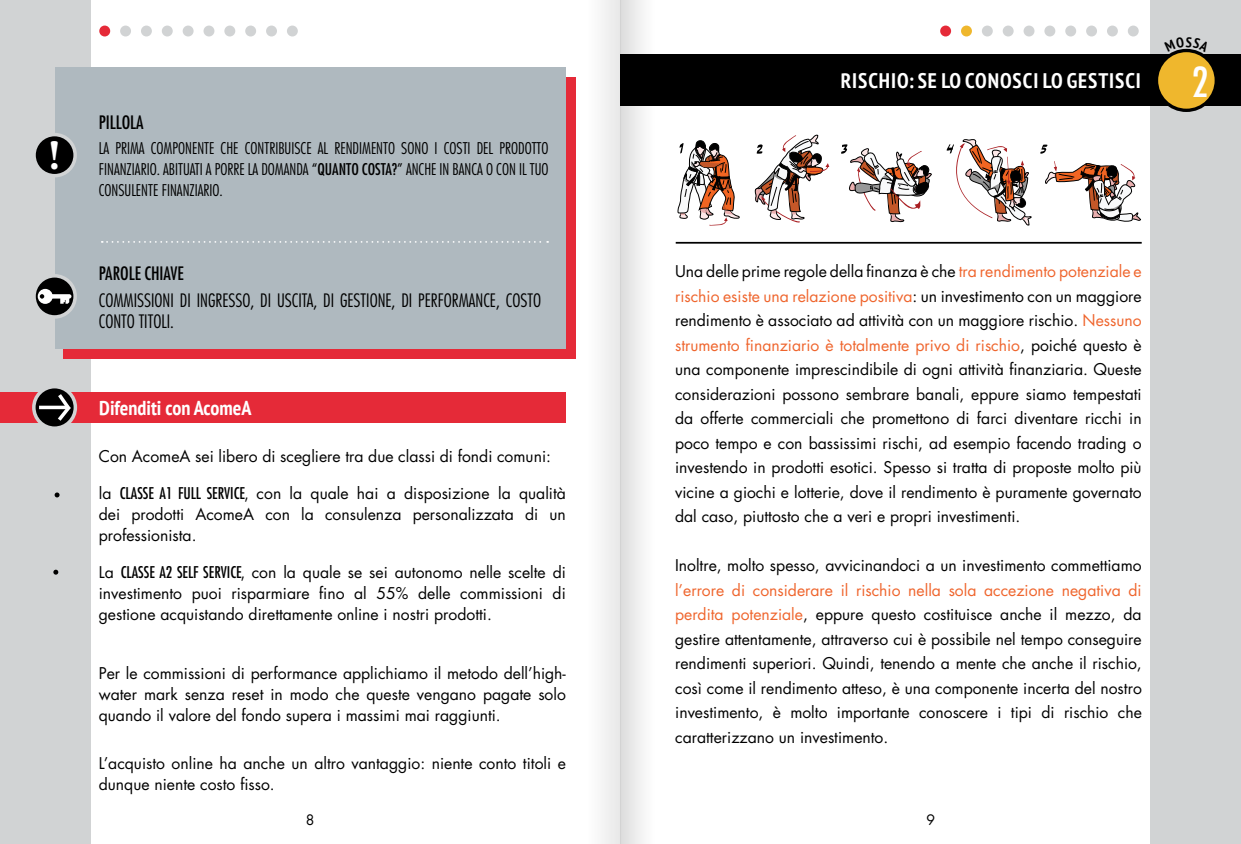
<style>
.page{position:relative;width:1241px;height:844px;background:#fff}
.page>*{position:absolute;margin:0;border:0;box-sizing:border-box;transform-origin:0 0}
.t1{font:700 42px "Minion Pro";color:#fff}
.t2{font:condensed 40.25px "Futura LT";color:#fff}
.t3{font:700 condensed 21px "PT Sans";letter-spacing:.045em;color:#fff}
.t4{font:700 condensed 20.12px "PT Sans";color:#fff}
.t5{font:300 condensed 18.03px "Futura LT";color:#000}
.t6{font:condensed 18.03px "Futura LT";color:#000}
.t7{font:15.75px/24.5px "Futura LT";color:#000;text-align:justify}
.t8{font:300 condensed 15.75px/21px "Futura LT";color:#000}
.t9{font:condensed 15.75px "Futura LT";color:#000}
.t10{font:14px "Futura LT";color:#000}
.s1{font-weight:400}
.s2{font-stretch:normal}
.s3{font-stretch:condensed}
.s4{color:#ef652d}
</style>
<div class="page">
<img style="left:549px;top:0;width:127px;height:843px">
<div style="left:0;top:0;width:91px;height:843px;background:#d1d3d4"></div>
<div style="left:1150px;top:0;width:90px;height:843px;background:#d1d3d4"></div>
<div style="left:63px;top:77px;width:512px;height:281px;background:#e52a38"></div>
<div style="left:55px;top:67px;width:511px;height:282px;background:#afb9bf"></div>
<div style="left:34px;top:134px;width:41px;height:42px;background:#000;border-radius:50%"></div>
<div style="left:32px;top:133px;width:45px;height:44px;border:4px solid #d1d3d4;border-radius:50%"></div>
<svg style="left:34px;top:276px;width:41px;height:41px"></svg>
<div style="left:32px;top:274px;width:45px;height:44px;border:4px solid #d1d3d4;border-radius:50%"></div>
<svg style="left:60px;top:298px;width:9px;height:5px"></svg>
<svg style="left:49px;top:294px;width:22px;height:4px"></svg>
<svg style="left:38px;top:289px;width:15px;height:15px"></svg>
<svg style="left:102px;top:241px;width:446px;height:2px"></svg>
<div style="left:0;top:392px;width:566px;height:30px;background:#e52a38"></div>
<div style="left:34px;top:386px;width:41px;height:42px;background:#000;border-radius:50%"></div>
<div style="left:32px;top:385px;width:45px;height:45px;border:4px solid #d1d3d4;border-radius:50%"></div>
<svg style="left:54px;top:390px;width:20px;height:34px"></svg>
<svg style="left:39px;top:405px;width:29px;height:4px"></svg>
<svg style="left:55px;top:492px;width:5px;height:5px"></svg>
<svg style="left:53px;top:569px;width:5px;height:5px"></svg>
<div style="left:99px;top:26px;width:11px;height:10px;background:#e52a38;border-radius:50%"></div>
<div style="left:120px;top:26px;width:11px;height:10px;background:#d1d3d4;border-radius:50%"></div>
<div style="left:141px;top:26px;width:11px;height:10px;background:#d1d3d4;border-radius:50%"></div>
<div style="left:162px;top:26px;width:11px;height:10px;background:#d1d3d4;border-radius:50%"></div>
<div style="left:183px;top:26px;width:10px;height:10px;background:#d1d3d4;border-radius:50%"></div>
<div style="left:203px;top:26px;width:11px;height:10px;background:#d1d3d4;border-radius:50%"></div>
<div style="left:224px;top:26px;width:11px;height:10px;background:#d1d3d4;border-radius:50%"></div>
<div style="left:245px;top:26px;width:11px;height:10px;background:#d1d3d4;border-radius:50%"></div>
<div style="left:266px;top:26px;width:11px;height:10px;background:#d1d3d4;border-radius:50%"></div>
<div style="left:287px;top:26px;width:11px;height:10px;background:#d1d3d4;border-radius:50%"></div>
<hr style="left:675px;top:242px;width:466px;height:1px;background:#000">
<div style="left:940px;top:26px;width:10px;height:10px;background:#e52a38;border-radius:50%"></div>
<div style="left:960px;top:26px;width:11px;height:10px;background:#efb72d;border-radius:50%"></div>
<div style="left:981px;top:26px;width:11px;height:10px;background:#d1d3d4;border-radius:50%"></div>
<div style="left:1002px;top:26px;width:11px;height:10px;background:#d1d3d4;border-radius:50%"></div>
<div style="left:1023px;top:26px;width:11px;height:10px;background:#d1d3d4;border-radius:50%"></div>
<div style="left:1044px;top:26px;width:11px;height:10px;background:#d1d3d4;border-radius:50%"></div>
<div style="left:1065px;top:26px;width:10px;height:10px;background:#d1d3d4;border-radius:50%"></div>
<div style="left:1085px;top:26px;width:11px;height:10px;background:#d1d3d4;border-radius:50%"></div>
<div style="left:1106px;top:26px;width:11px;height:10px;background:#d1d3d4;border-radius:50%"></div>
<div style="left:1127px;top:26px;width:11px;height:10px;background:#d1d3d4;border-radius:50%"></div>
<div style="left:620px;top:55px;width:620px;height:51px;background:#000"></div>
<div style="left:1156px;top:50px;width:59px;height:60px;background:#efb72d;border-radius:50%"></div>
<div style="left:1154px;top:49px;width:63px;height:63px;border:3px solid #000;border-radius:50%"></div>
<svg style="left:1040px;top:144px;width:7px;height:10px"></svg>
<svg style="left:755px;top:135px;width:74px;height:88px"></svg>
<svg style="left:841px;top:144px;width:90px;height:78px"></svg>
<svg style="left:946px;top:139px;width:85px;height:86px"></svg>
<svg style="left:1045px;top:161px;width:95px;height:61px"></svg>
<svg style="left:677px;top:140px;width:62px;height:85px"></svg>
<svg style="left:1173px;top:48px;width:27px;height:4px"></svg>
<h1 class="t1" style="left:49px;top:126px;width:13px">!</h1>
<p class="t6" style="left:99px;top:111px;width:46px">PILLOLA</p>
<p class="t8" style="left:99px;top:137px;width:451px">LA PRIMA COMPONENTE CHE CONTRIBUISCE AL RENDIMENTO SONO I COSTI DEL PRODOTTO<br>FINANZIARIO. ABITUATI A PORRE LA DOMANDA “<span class="s1">QUANTO</span></p>
<p class="t9" style="left:362px;top:159px;width:7px">COSTA</p>
<p class="t8" style="left:392px;top:158px;width:158px"><span class="s1">?</span>” ANCHE IN BANCA O CON IL TUO</p>
<p class="t8" style="left:99px;top:179px;width:126px">CONSULENTE FINANZIARIO.</p>
<p class="t6" style="left:99px;top:262px;width:86px">PAROLE CHIAVE</p>
<p class="t5" style="left:99px;top:289px;width:249px">COMMISSIONI DI INGRESSO, DI USCITA, DI GESTIONE</p>
<p class="t5" style="left:391px;top:289px;width:151px">, DI PERFORMANCE, COSTO</p>
<p class="t5" style="left:99px;top:310px;width:77px">CONTO TITOLI.</p>
<p class="t4" style="left:99px;top:394px;width:154px">DIFENDITI CON ACOMEA</p>
<p class="t7" style="left:99px;top:444px;width:453px">Con AcomeA sei libero di scegliere tra due classi di fondi comuni:</p>
<p class="t9" style="left:99px;top:484px;width:34px"><span class="s2">la</span> CLASSE</p>
<p class="t9" style="left:159px;top:484px;width:54px">A1 FULL SERVICE</p>
<p class="t7" style="left:99px;top:483px;width:468px;line-height:21px;text-indent:146px"><span class="s3">,</span> con la quale hai a disposizione la qualità dei prodotti AcomeA con la consulenza personalizzata di un professionista.</p>
<p class="t9" style="left:99px;top:563px;width:35px"><span class="s2">La</span> CLASSE</p>
<p class="t9" style="left:159px;top:563px;width:51px">A2 SELF SERVICE</p>
<p class="t7" style="left:99px;top:562px;width:468px;line-height:21px;text-indent:143px"><span class="s3">,</span> con la quale se sei autonomo nelle scelte di investimento puoi risparmiare fino al 55% delle commissioni di gestione acquistando direttamente online i nostri prodotti.</p>
<p class="t7" style="left:99px;top:663px;width:468px;line-height:21px">Per le commissioni di performance applichiamo il metodo dell’high&shy;water mark senza reset in modo che queste vengano pagate solo quando il valore del fondo supera i massimi mai raggiunti.</p>
<p class="t7" style="left:99px;top:752px;width:468px;line-height:21px">L’acquisto online ha anche un altro vantaggio: niente conto titoli e dunque niente costo fisso.</p>
<h3 class="t3" style="left:840px;top:66px;width:301px">RISCHIO: SE LO CONOSCI LO GESTISCI</h3>
<h2 class="t2" style="left:1191px;top:57px;width:18px">2</h2>
<p class="t7" style="left:675px;top:259px;width:468px">Una delle prime regole della finanza è che <span class="s4">tra rendimento potenziale e rischio esiste una relazione positiva</span>: un investimento con un maggiore rendimento è associato ad attività con un maggiore rischio. <span class="s4">Nessuno strumento finanziario è totalmente privo di rischio</span>, poiché questo è una componente imprescindibile di ogni attività finanziaria. Queste considerazioni possono sembrare banali, eppure siamo tempestati da offerte commerciali che promettono di farci diventare ricchi in poco tempo e con bassissimi rischi, ad esempio facendo trading o investendo in prodotti esotici. Spesso si tratta di proposte molto più vicine a giochi e lotterie, dove il rendimento è puramente governato dal caso, piuttosto che a veri e propri investimenti.</p>
<p class="t7" style="left:675px;top:553px;width:468px">Inoltre, molto spesso, avvicinandoci a un investimento commettiamo</p>
<p class="t7" style="left:675px;top:577px;width:468px"><span class="s4">l’errore di considerare il rischio nella sola accezione negativa di perdita potenziale</span>, eppure questo costituisce anche il mezzo, da gestire attentamente, attraverso cui è possibile nel tempo conseguire rendimenti superiori. Quindi, tenendo a mente che anche il rischio, così come il rendimento atteso, è una componente incerta del nostro investimento, è molto importante conoscere i tipi di rischio che caratterizzano un investimento.</p>
<p class="t10" style="left:306px;top:811px;width:10px">8</p>
<p class="t10" style="left:926px;top:811px;width:10px">9</p>
</div>
